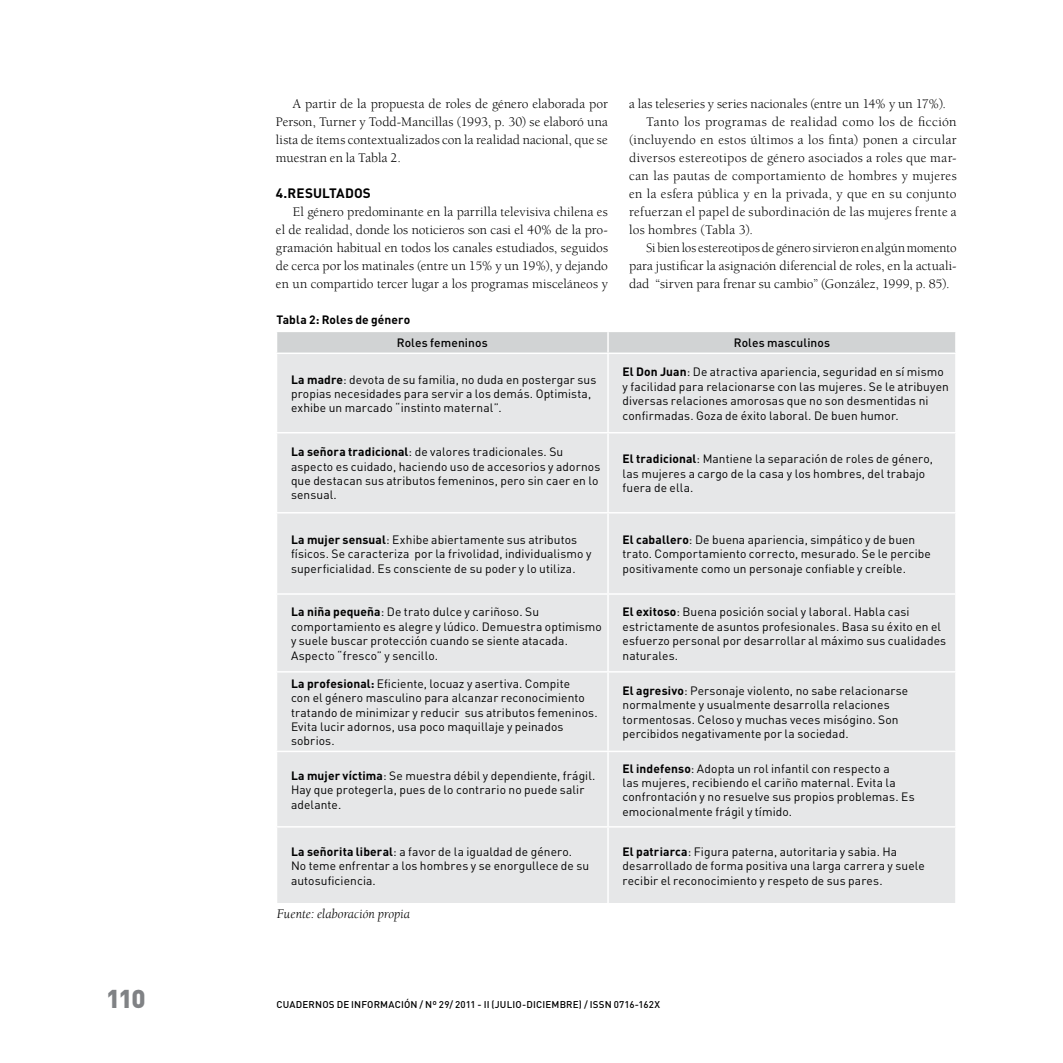
<style>
.page{position:relative;width:1063px;height:1063px;background:#fff}
.page>*{position:absolute;margin:0;border:0;box-sizing:border-box;transform-origin:0 0}
.t1{font:900 25.5px "DIN";color:#808285}
.t2{font:13.5px/18px "Berkeley Std";letter-spacing:.015em;color:#000;text-align:justify}
.t3{font:13.5px "Berkeley Std";letter-spacing:-.005em;color:#000}
.t4{font:italic 13.5px "Berkeley Std";color:#000}
.t5{font:700 13.5px "DIN";letter-spacing:.005em;color:#000}
.t6{font:12px/14.4px "DIN";letter-spacing:.01em;color:#000}
.t7{font:500 12px "DIN";letter-spacing:.01em;color:#000}
.t8{font:700 12px "DIN";letter-spacing:.01em;color:#000}
.t9{font:500 9.75px "DIN";letter-spacing:.02em;color:#000}
.s1{font-weight:700}
</style>
<div class="page">
<div style="left:277px;top:354px;width:678px;height:549px;background:#e6e7e8"></div>
<hr style="left:607px;top:354px;width:2px;height:78px;background:#fff">
<hr style="left:276px;top:432px;width:332px;height:1px;background:#fff">
<hr style="left:608px;top:432px;width:349px;height:1px;background:#fff">
<hr style="left:607px;top:433px;width:2px;height:79px;background:#fff">
<hr style="left:276px;top:512px;width:332px;height:2px;background:#fff">
<hr style="left:608px;top:512px;width:349px;height:2px;background:#fff">
<hr style="left:607px;top:514px;width:2px;height:79px;background:#fff">
<hr style="left:276px;top:593px;width:332px;height:2px;background:#fff">
<hr style="left:608px;top:593px;width:349px;height:2px;background:#fff">
<hr style="left:607px;top:595px;width:2px;height:76px;background:#fff">
<hr style="left:276px;top:671px;width:332px;height:2px;background:#fff">
<hr style="left:608px;top:671px;width:349px;height:2px;background:#fff">
<hr style="left:607px;top:673px;width:2px;height:78px;background:#fff">
<hr style="left:276px;top:751px;width:332px;height:1px;background:#fff">
<hr style="left:608px;top:751px;width:349px;height:1px;background:#fff">
<hr style="left:607px;top:752px;width:2px;height:74px;background:#fff">
<hr style="left:276px;top:826px;width:332px;height:2px;background:#fff">
<hr style="left:608px;top:826px;width:349px;height:2px;background:#fff">
<hr style="left:607px;top:828px;width:2px;height:75px;background:#fff">
<div style="left:277px;top:332px;width:678px;height:21px;background:#d1d3d4"></div>
<hr style="left:607px;top:332px;width:2px;height:21px;background:#fff">
<p class="t2" style="left:276px;top:95px;width:334px;text-indent:17px">A partir de la propuesta de roles de género elaborada por Person, Turner y Todd-Mancillas (1993, p. 30) se elaboró una lista de ítems contextualizados con la realidad nacional, que se muestran en la Tabla 2.</p>
<p class="t5" style="left:276px;top:184px;width:97px">4.RESULTADOS</p>
<p class="t2" style="left:276px;top:203px;width:334px;text-indent:17px">El género predominante en la parrilla televisiva chilena es el de realidad, donde los noticieros son casi el 40% de la pro&shy;gramación habitual en todos los canales estudiados, seguidos de cerca por los matinales (entre un 15% y un 19%), y dejando en un compartido tercer lugar a los programas misceláneos y</p>
<p class="t8" style="left:277px;top:312px;width:135px">Tabla 2: Roles de género</p>
<p class="t2" style="left:629px;top:95px;width:318px">a las teleseries y series nacionales (entre un 14% y un 17%).</p>
<p class="t2" style="left:646px;top:113px;width:312px">Tanto los programas de realidad como los de ficción</p>
<p class="t2" style="left:629px;top:131px;width:329px">(incluyendo en estos últimos a los finta) ponen a circular</p>
<p class="t2" style="left:629px;top:149px;width:329px">diversos estereotipos de género asociados a roles que mar-</p>
<p class="t2" style="left:629px;top:167px;width:329px">can las pautas de comportamiento de hombres y mujeres</p>
<p class="t2" style="left:629px;top:185px;width:329px">en la esfera pública y en la privada, y que en su conjunto</p>
<p class="t2" style="left:629px;top:203px;width:329px">refuerzan el papel de subordinación de las mujeres frente a</p>
<p class="t2" style="left:629px;top:221px;width:125px">los hombres (Tabla 3).</p>
<p class="t3" style="left:646px;top:241px;width:312px">Si bien los estereotipos de género sirvieron en algún momento</p>
<p class="t2" style="left:629px;top:257px;width:329px">para justificar la asignación diferencial de roles, en la actuali-</p>
<p class="t2" style="left:629px;top:275px;width:322px">dad “sirven para frenar su cambio” (González, 1999, p. 85).</p>
<p class="t7" style="left:397px;top:335px;width:92px">Roles femeninos</p>
<p class="t7" style="left:734px;top:335px;width:98px">Roles masculinos</p>
<p class="t6" style="left:291px;top:372px;width:307px"><span class="s1">La madre</span>: devota de su familia, no duda en postergar sus propias necesidades para servir a los demás. Optimista, exhibe un marcado “instinto maternal”.</p>
<p class="t6" style="left:623px;top:365px;width:328px"><span class="s1">El Don Juan</span>: De atractiva apariencia, seguridad en sí mismo y facilidad para relacionarse con las mujeres. Se le atribuyen diversas relaciones amorosas que no son desmentidas ni confirmadas. Goza de éxito laboral. De buen humor.</p>
<p class="t6" style="left:291px;top:444px;width:311px"><span class="s1">La señora tradicional</span>: de valores tradicionales. Su aspecto es cuidado, haciendo uso de accesorios y adornos que destacan sus atributos femeninos, pero sin caer en lo sensual.</p>
<p class="t6" style="left:623px;top:452px;width:312px"><span class="s1">El tradicional</span>: Mantiene la separación de roles de género, las mujeres a cargo de la casa y los hombres, del trabajo fuera de ella.</p>
<p class="t6" style="left:291px;top:532px;width:302px"><span class="s1">La mujer sensual</span>: Exhibe abiertamente sus atributos físicos. Se caracteriza por la frivolidad, individualismo y superficialidad. Es consciente de su poder y lo utiliza.</p>
<p class="t6" style="left:623px;top:532px;width:310px"><span class="s1">El caballero</span>: De buena apariencia, simpático y de buen trato. Comportamiento correcto, mesurado. Se le percibe positivamente como un personaje confiable y creíble.</p>
<p class="t6" style="left:291px;top:605px;width:312px"><span class="s1">La niña pequeña</span>: De trato dulce y cariñoso. Su comportamiento es alegre y lúdico. Demuestra optimismo y suele buscar protección cuando se siente atacada.<br>Aspecto “fresco” y sencillo.</p>
<p class="t6" style="left:623px;top:605px;width:325px"><span class="s1">El exitoso</span>: Buena posición social y laboral. Habla casi estrictamente de asuntos profesionales. Basa su éxito en el esfuerzo personal por desarrollar al máximo sus cualidades naturales.</p>
<p class="t6" style="left:291px;top:676px;width:308px"><span class="s1">La profesional:</span> Eficiente, locuaz y asertiva. Compite<br>con el género masculino para alcanzar reconocimiento tratando de minimizar y reducir sus atributos femeninos.<br>Evita lucir adornos, usa poco maquillaje y peinados sobrios.</p>
<p class="t6" style="left:623px;top:683px;width:287px"><span class="s1">El agresivo</span>: Personaje violento, no sabe relacionarse normalmente y usualmente desarrolla relaciones tormentosas. Celoso y muchas veces misógino. Son percibidos negativamente por la sociedad.</p>
<p class="t6" style="left:291px;top:768px;width:306px"><span class="s1">La mujer víctima</span>: Se muestra débil y dependiente, frágil.<br>Hay que protegerla, pues de lo contrario no puede salir adelante.</p>
<p class="t6" style="left:623px;top:761px;width:294px"><span class="s1">El indefenso</span>: Adopta un rol infantil con respecto a<br>las mujeres, recibiendo el cariño maternal. Evita la confrontación y no resuelve sus propios problemas. Es emocionalmente frágil y tímido.</p>
<p class="t6" style="left:291px;top:844px;width:300px"><span class="s1">La señorita liberal</span>: a favor de la igualdad de género.<br>No teme enfrentar a los hombres y se enorgullece de su autosuficiencia.</p>
<p class="t6" style="left:623px;top:844px;width:304px"><span class="s1">El patriarca</span>: Figura paterna, autoritaria y sabia. Ha desarrollado de forma positiva una larga carrera y suele recibir el reconocimiento y respeto de sus pares.</p>
<p class="t4" style="left:277px;top:906px;width:135px">Fuente: elaboración propia</p>
<h1 class="t1" style="left:106px;top:982px;width:41px">110</h1>
<p class="t9" style="left:277px;top:998px;width:257px">CUADERNOS DE INFORMACIÓN / Nº 29/ 2011 - i I (ju lio-diciem</p>
<p class="t9" style="left:560px;top:998px;width:102px">bre) / ISSN 0716-162x</p>
</div>
